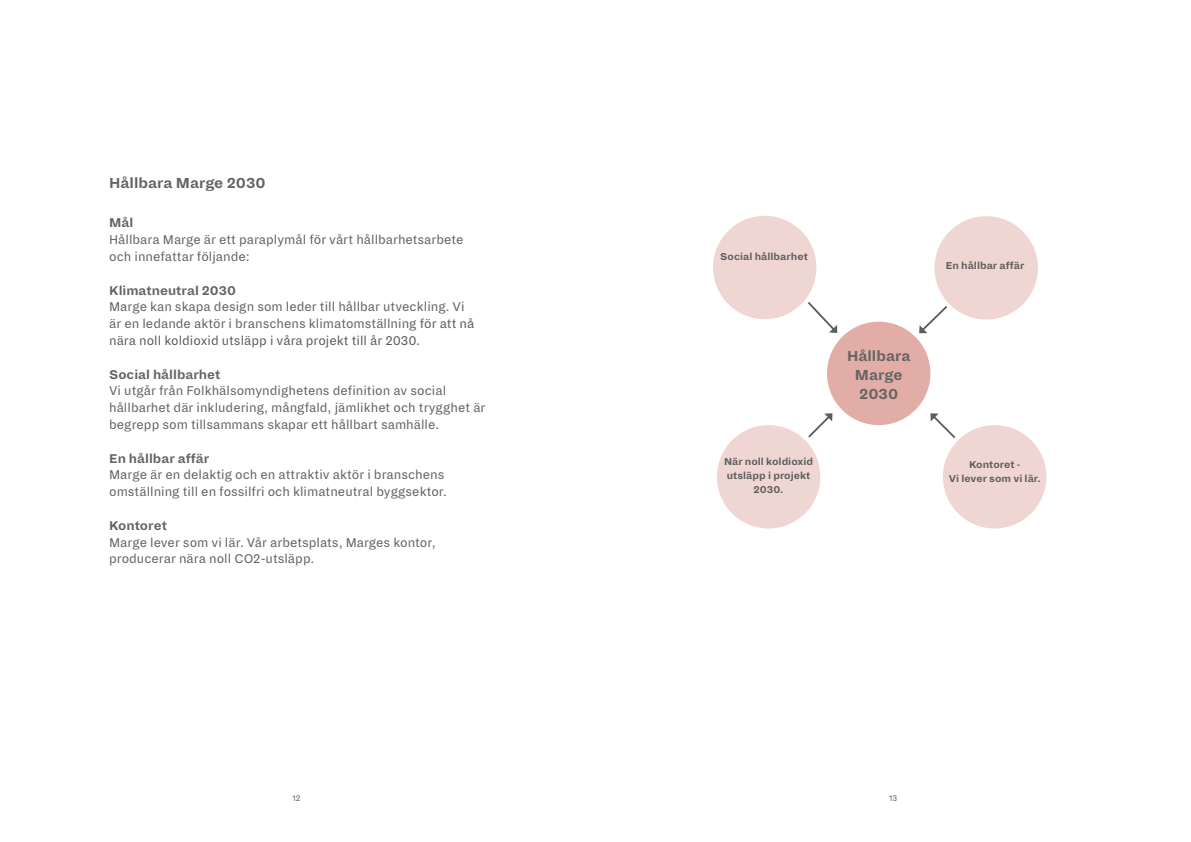
<style>
.page{position:relative;width:1191px;height:842px;background:#fff}
.page>*{position:absolute;margin:0;border:0;box-sizing:border-box;transform-origin:0 0}
.Rubrik{font:700 16px "Dia";color:#646362}
.Huvudrubrik{font:700 16px/19.2px "Dia";color:#646362;text-align:center}
.Mellanstor_text{font:14px/16.8px "Dia";color:#646362}
.Mellanstor_text-2{font:700 14px "Dia";color:#646362}
.Brödtext{font:700 11px/14px "Dia";color:#5b5d5d;text-align:center}
.t1{font:9px "Dia";color:#646362}
.s1{color:#5b5d5d}
</style>
<div class="page">
<div style="left:934px;top:216px;width:104px;height:104px;background:#f0d6d2;border-radius:50%"></div>
<div style="left:943px;top:425px;width:103px;height:103px;background:#f0d6d2;border-radius:50%"></div>
<div style="left:717px;top:425px;width:103px;height:103px;background:#f0d6d2;border-radius:50%"></div>
<div style="left:713px;top:216px;width:103px;height:103px;background:#f0d6d2;border-radius:50%"></div>
<div style="left:827px;top:322px;width:103px;height:103px;background:#e1ada6;border-radius:50%"></div>
<svg style="left:919px;top:306px;width:29px;height:27px"></svg>
<svg style="left:808px;top:413px;width:24px;height:25px"></svg>
<svg style="left:930px;top:413px;width:26px;height:25px"></svg>
<svg style="left:807px;top:302px;width:30px;height:31px"></svg>
<p class="Rubrik" style="left:109px;top:173px;width:158px">Hållbara Marge 2030</p>
<p class="Mellanstor_text-2" style="left:109px;top:215px;width:26px">Mål</p>
<p class="Mellanstor_text" style="left:109px;top:231px;width:356px">Hållbara Marge är ett paraplymål för vårt hållbarhetsarbete och innefattar följande:</p>
<p class="Mellanstor_text-2" style="left:109px;top:282px;width:128px">Klimatneutral 2030</p>
<p class="Mellanstor_text" style="left:109px;top:299px;width:367px">Marge kan skapa design som leder till hållbar utveckling. Vi är en ledande aktör i branschens klimatomställning <span class="s1">för att nå nära noll koldioxid utsläpp i våra projekt till år 2030.</span></p>
<p class="Mellanstor_text-2" style="left:109px;top:366px;width:113px">Social hållbarhet</p>
<p class="Mellanstor_text" style="left:109px;top:383px;width:378px">Vi utgår från Folkhälsomyndighetens definition av social hållbarhet där inkludering, mångfald, jämlikhet och trygghet är begrepp som tillsammans skapar ett hållbart samhälle.</p>
<p class="Mellanstor_text-2" style="left:109px;top:450px;width:102px">En hållbar affär</p>
<p class="Mellanstor_text" style="left:109px;top:467px;width:339px">Marge är en delaktig och en attraktiv aktör i branschens omställning till en fossilfri och klimatneutral byggsektor.</p>
<p class="Mellanstor_text-2" style="left:109px;top:517px;width:59px">Kontoret</p>
<p class="Mellanstor_text" style="left:109px;top:534px;width:328px">Marge lever som vi lär. Vår arbetsplats, Marges kontor, producerar nära noll CO2-utsläpp.</p>
<p class="Brödtext" style="left:720px;top:249px;width:89px">Social hållbarhet</p>
<p class="Brödtext" style="left:724px;top:455px;width:91px">När noll koldioxid</p>
<p class="Brödtext" style="left:727px;top:469px;width:85px">utsläpp i projekt<br>2030.</p>
<p class="Huvudrubrik" style="left:847px;top:346px;width:65px">Hållbara<br>Marge</p>
<p class="Huvudrubrik" style="left:859px;top:384px;width:41px">2030</p>
<p class="Brödtext" style="left:945px;top:258px;width:80px">En hållbar affär</p>
<p class="Brödtext" style="left:969px;top:457px;width:53px">Kontoret -</p>
<p class="Brödtext" style="left:948px;top:471px;width:94px">Vi lever som vi lär.</p>
<p class="t1" style="left:292px;top:793px;width:10px">12</p>
<p class="t1" style="left:889px;top:793px;width:10px">13</p>
</div>
